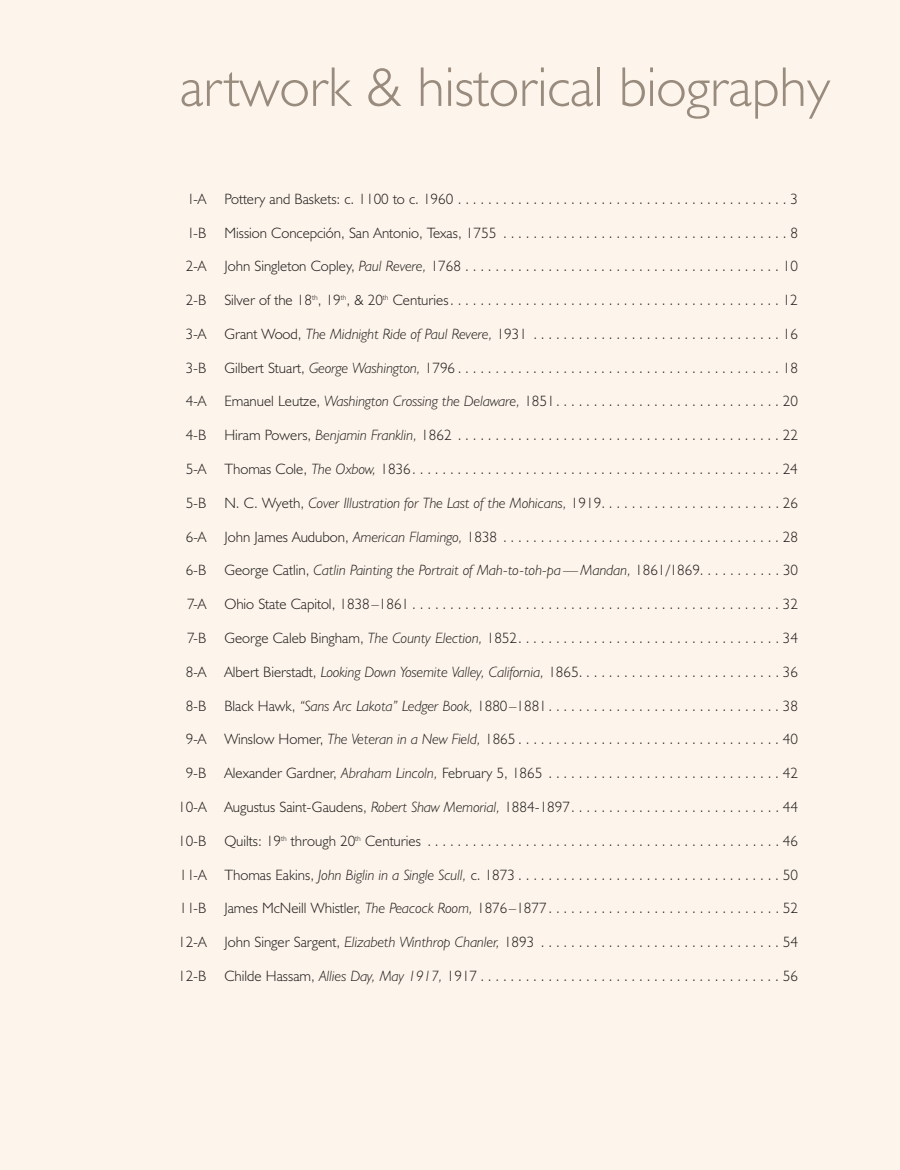
<style>
.page{position:relative;width:900px;height:1170px;background:#fdf5eb}
.page>*{position:absolute;margin:0;border:0;box-sizing:border-box;transform-origin:0 0}
.t1{font:300 56.25px "Humanist 521 BT";color:#998b7d}
.t2{font:300 15px "Humanist 521 BT";color:#231f20}
.t3{font:italic 300 15px "Humanist 521 BT";color:#231f20}
.s1{font-style:italic}
.s2{font-style:normal}
</style>
<div class="page">
<h1 class="t1" style="left:180px;top:52px;width:652px">artwork &amp; historical biography</h1>
<p class="t2" style="left:187px;top:189px;width:612px">1-A Pottery and Baskets: c. 1100 to c. 1960 . . . . . . . . . . . . . . . . . . . . . . . . . . . . . . . . . . . . . . . . . . . . 3</p>
<p class="t2" style="left:187px;top:223px;width:612px">1-B Mission Concepción, San Antonio, Texas, 1755 . . . . . . . . . . . . . . . . . . . . . . . . . . . . . . . . . . . . . . 8</p>
<p class="t2" style="left:186px;top:257px;width:614px">2-A John Singleton Copley, <span class="s1">Paul Revere,</span> 1768 . . . . . . . . . . . . . . . . . . . . . . . . . . . . . . . . . . . . . . . . . . 10</p>
<p class="t2" style="left:186px;top:291px;width:614px">2-B Silver of the 18<sup>th</sup>, 19<sup>th</sup>, &amp; 20<sup>th</sup> Centuries . . . . . . . . . . . . . . . . . . . . . . . . . . . . . . . . . . . . . . . . . . . . 12</p>
<p class="t2" style="left:186px;top:325px;width:614px">3-A Grant Wood, <span class="s1">The Midnight Ride of Paul Revere,</span> 1931 . . . . . . . . . . . . . . . . . . . . . . . . . . . . . . . . . 16</p>
<p class="t2" style="left:186px;top:358px;width:614px">3-B Gilbert Stuart, <span class="s1">George Washington,</span> 1796 . . . . . . . . . . . . . . . . . . . . . . . . . . . . . . . . . . . . . . . . . . . 18</p>
<p class="t2" style="left:186px;top:392px;width:614px">4-A Emanuel Leutze, <span class="s1">Washington Crossing the Delaware,</span> 1851. . . . . . . . . . . . . . . . . . . . . . . . . . . . . . 20</p>
<p class="t2" style="left:186px;top:426px;width:614px">4-B Hiram Powers, <span class="s1">Benjamin Franklin,</span> 1862 . . . . . . . . . . . . . . . . . . . . . . . . . . . . . . . . . . . . . . . . . . . 22</p>
<p class="t2" style="left:186px;top:460px;width:614px">5-A Thomas Cole, <span class="s1">The Oxbow,</span> 1836. . . . . . . . . . . . . . . . . . . . . . . . . . . . . . . . . . . . . . . . . . . . . . . . . 24</p>
<p class="t2" style="left:186px;top:494px;width:614px">5-B N. C. Wyeth, <span class="s1">Cover Illustration for The Last of the Mohicans,</span> 1919. . . . . . . . . . . . . . . . . . . . . . . . 26</p>
<p class="t2" style="left:186px;top:527px;width:614px">6-A John James Audubon, <span class="s1">American Flamingo,</span> 1838 . . . . . . . . . . . . . . . . . . . . . . . . . . . . . . . . . . . . . 28</p>
<p class="t3" style="left:186px;top:561px;width:614px"><span class="s2">6-B George Catlin,</span> Catlin Painting the Portrait of Mah-to-toh-pa — Mandan, <span class="s2">1861/1869. . . . . . . . . . . 30</span></p>
<p class="t2" style="left:187px;top:595px;width:612px">7-A Ohio State Capitol, 1838–1861 . . . . . . . . . . . . . . . . . . . . . . . . . . . . . . . . . . . . . . . . . . . . . . . . . 32</p>
<p class="t2" style="left:187px;top:629px;width:612px">7-B George Caleb Bingham, <span class="s1">The County Election,</span> 1852. . . . . . . . . . . . . . . . . . . . . . . . . . . . . . . . . . . 34</p>
<p class="t2" style="left:186px;top:662px;width:614px">8-A Albert Bierstadt, <span class="s1">Looking Down Yosemite Valley, California,</span> 1865. . . . . . . . . . . . . . . . . . . . . . . . . . . 36</p>
<p class="t2" style="left:186px;top:696px;width:614px">8-B Black Hawk, <span class="s1">“Sans Arc Lakota” Ledger Book,</span> 1880–1881. . . . . . . . . . . . . . . . . . . . . . . . . . . . . . . 38</p>
<p class="t2" style="left:186px;top:730px;width:614px">9-A Winslow Homer, <span class="s1">The Veteran in a New Field,</span> 1865 . . . . . . . . . . . . . . . . . . . . . . . . . . . . . . . . . . . 40</p>
<p class="t2" style="left:186px;top:764px;width:614px">9-B Alexander Gardner, <span class="s1">Abraham Lincoln,</span> February 5, 1865 . . . . . . . . . . . . . . . . . . . . . . . . . . . . . . . 42</p>
<p class="t2" style="left:178px;top:798px;width:621px">10-A Augustus Saint-Gaudens, <span class="s1">Robert Shaw Memorial,</span> 1884-1897. . . . . . . . . . . . . . . . . . . . . . . . . . . . 44</p>
<p class="t2" style="left:178px;top:831px;width:622px">10-B Quilts: 19<sup>th</sup> through 20<sup>th</sup> Centuries ...............................................46</p>
<p class="t2" style="left:180px;top:865px;width:620px">11-A Thomas Eakins, <span class="s1">John Biglin in a Single Scull,</span> c. 1873 . . . . . . . . . . . . . . . . . . . . . . . . . . . . . . . . . . . 50</p>
<p class="t2" style="left:180px;top:899px;width:620px">11-B James McNeill Whistler, <span class="s1">The Peacock Room,</span> 1876–1877. . . . . . . . . . . . . . . . . . . . . . . . . . . . . . . 52</p>
<p class="t2" style="left:178px;top:933px;width:621px">12-A John Singer Sargent, <span class="s1">Elizabeth Winthrop Chanler,</span> 1893 . . . . . . . . . . . . . . . . . . . . . . . . . . . . . . . . 54</p>
<p class="t2" style="left:178px;top:967px;width:621px">12-B Childe Hassam, <span class="s1">Allies Day, May 1917,</span> 1917 . . . . . . . . . . . . . . . . . . . . . . . . . . . . . . . . . . . . . . . . 56</p>
</div>
